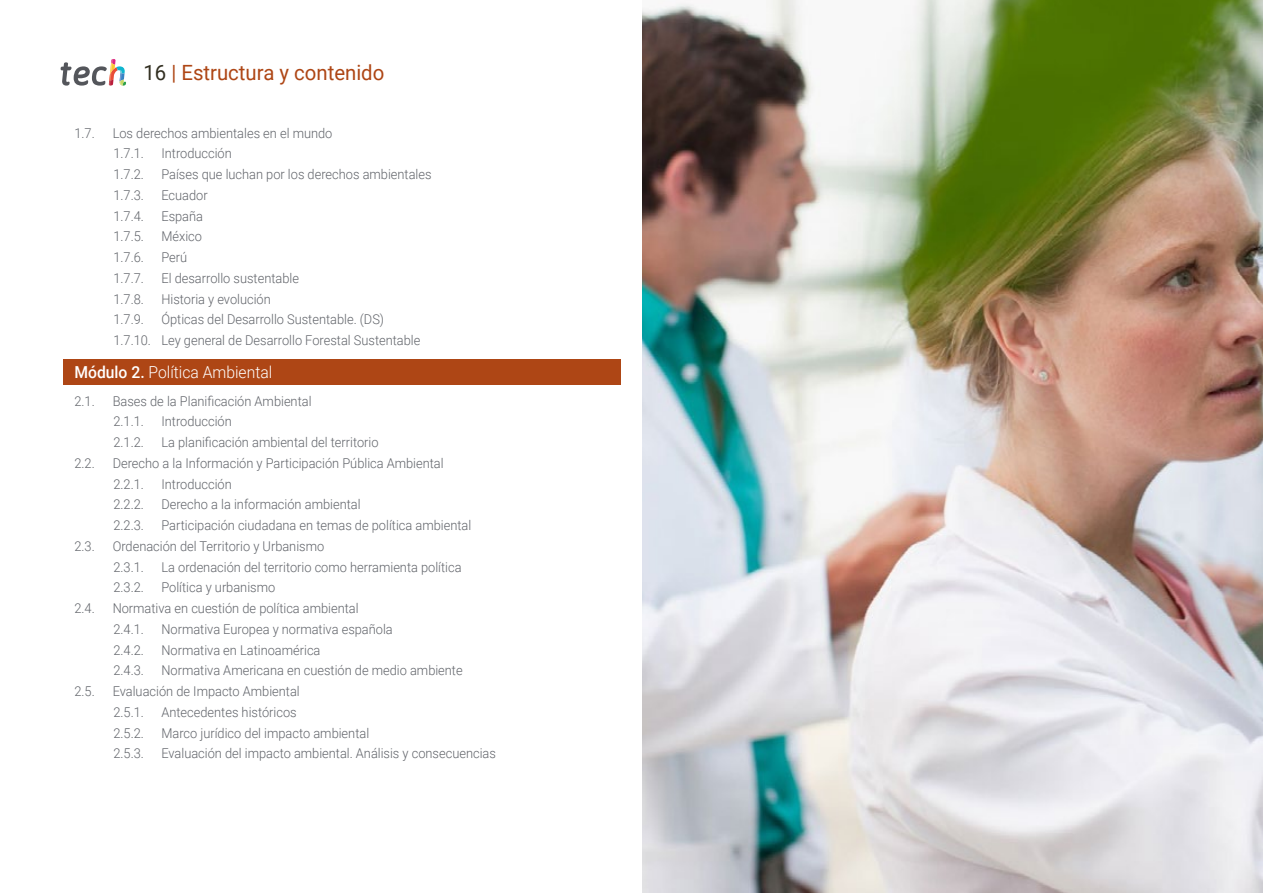
<style>
.page{position:relative;width:1263px;height:893px;background:#fff}
.page>*{position:absolute;margin:0;border:0;box-sizing:border-box;transform-origin:0 0}
.t1{font:21px "Roboto";color:#ae4615}
.t2{font:300 16.5px "Roboto";color:#fff;scale:.95 1}
.t3{font:300 13.5px/20.7px "Roboto";color:#61646a;scale:.95 1}
.s1{color:#312e20}
.s2{font-weight:500}
</style>
<div class="page">
<svg style="left:61px;top:59px;width:65px;height:27px"></svg>
<img style="left:642px;top:0;width:621px;height:893px">
<div style="left:63px;top:360px;width:558px;height:25px;background:#ae4615"></div>
<h1 class="t1" style="left:144px;top:57px;width:242px"><span class="s1">16</span> | Estructura y contenido</h1>
<p class="t3" style="left:74px;top:122px;width:23px">1.7.</p>
<p class="t3" style="left:113px;top:122px;width:233px">Los derechos ambientales en el mundo<br>1.7.1.</p>
<p class="t3" style="left:161px;top:143px;width:76px">Introducción</p>
<p class="t3" style="left:113px;top:164px;width:34px">1.7.2.</p>
<p class="t3" style="left:161px;top:164px;width:286px">Países que luchan por los derechos ambientales</p>
<p class="t3" style="left:113px;top:184px;width:34px">1.7.3.</p>
<p class="t3" style="left:161px;top:184px;width:50px">Ecuador</p>
<p class="t3" style="left:113px;top:205px;width:34px">1.7.4.</p>
<p class="t3" style="left:161px;top:205px;width:45px">España</p>
<p class="t3" style="left:113px;top:226px;width:34px">1.7.5.</p>
<p class="t3" style="left:161px;top:226px;width:44px">México</p>
<p class="t3" style="left:113px;top:247px;width:34px">1.7.6.</p>
<p class="t3" style="left:161px;top:247px;width:29px">Perú</p>
<p class="t3" style="left:113px;top:267px;width:34px">1.7.7.</p>
<p class="t3" style="left:161px;top:267px;width:146px">El desarrollo sustentable</p>
<p class="t3" style="left:113px;top:288px;width:34px">1.7.8.</p>
<p class="t3" style="left:161px;top:288px;width:117px">Historia y evolución</p>
<p class="t3" style="left:113px;top:309px;width:34px">1.7.9.</p>
<p class="t3" style="left:113px;top:309px;width:325px;text-indent:48px">Ópticas del Desarrollo Sustentable. (DS)<br>1.7.10. Ley general de Desarrollo Forestal Sustentable</p>
<p class="t2" style="left:74px;top:361px;width:210px"><span class="s2">Módulo 2.</span> Política Ambiental</p>
<p class="t3" style="left:74px;top:390px;width:23px">2.1.</p>
<p class="t3" style="left:113px;top:390px;width:211px">Bases de la Planificación Ambiental<br>2.1.1.</p>
<p class="t3" style="left:161px;top:411px;width:76px">Introducción</p>
<p class="t3" style="left:113px;top:431px;width:34px">2.1.2.</p>
<p class="t3" style="left:161px;top:431px;width:230px">La planificación ambiental del territorio</p>
<p class="t3" style="left:74px;top:452px;width:23px">2.2.</p>
<p class="t3" style="left:113px;top:452px;width:350px">Derecho a la Información y Participación Pública Ambiental<br>2.2.1.</p>
<p class="t3" style="left:161px;top:473px;width:76px">Introducción</p>
<p class="t3" style="left:113px;top:494px;width:34px">2.2.2.</p>
<p class="t3" style="left:161px;top:494px;width:211px">Derecho a la información ambiental</p>
<p class="t3" style="left:113px;top:514px;width:34px">2.2.3.</p>
<p class="t3" style="left:161px;top:514px;width:328px">Participación ciudadana en temas de política ambiental</p>
<p class="t3" style="left:74px;top:535px;width:23px">2.3.</p>
<p class="t3" style="left:113px;top:535px;width:224px">Ordenación del Territorio y Urbanismo<br>2.3.1.</p>
<p class="t3" style="left:161px;top:556px;width:317px">La ordenación del territorio como herramienta política</p>
<p class="t3" style="left:113px;top:577px;width:34px">2.3.2.</p>
<p class="t3" style="left:161px;top:577px;width:121px">Política y urbanismo</p>
<p class="t3" style="left:74px;top:597px;width:23px">2.4.</p>
<p class="t3" style="left:113px;top:597px;width:260px">Normativa en cuestión de política ambiental<br>2.4.1.</p>
<p class="t3" style="left:161px;top:618px;width:245px">Normativa Europea y normativa española</p>
<p class="t3" style="left:113px;top:639px;width:34px">2.4.2.</p>
<p class="t3" style="left:161px;top:639px;width:169px">Normativa en Latinoamérica</p>
<p class="t3" style="left:113px;top:660px;width:34px">2.4.3.</p>
<p class="t3" style="left:161px;top:660px;width:319px">Normativa Americana en cuestión de medio ambiente</p>
<p class="t3" style="left:74px;top:680px;width:23px">2.5.</p>
<p class="t3" style="left:113px;top:680px;width:198px">Evaluación de Impacto Ambiental<br>2.5.1.</p>
<p class="t3" style="left:161px;top:701px;width:144px">Antecedentes históricos</p>
<p class="t3" style="left:113px;top:722px;width:34px">2.5.2.</p>
<p class="t3" style="left:161px;top:722px;width:220px">Marco jurídico del impacto ambiental</p>
<p class="t3" style="left:113px;top:743px;width:34px">2.5.3.</p>
<p class="t3" style="left:161px;top:743px;width:354px">Evaluación del impacto ambiental. Análisis y consecuencias</p>
</div>
